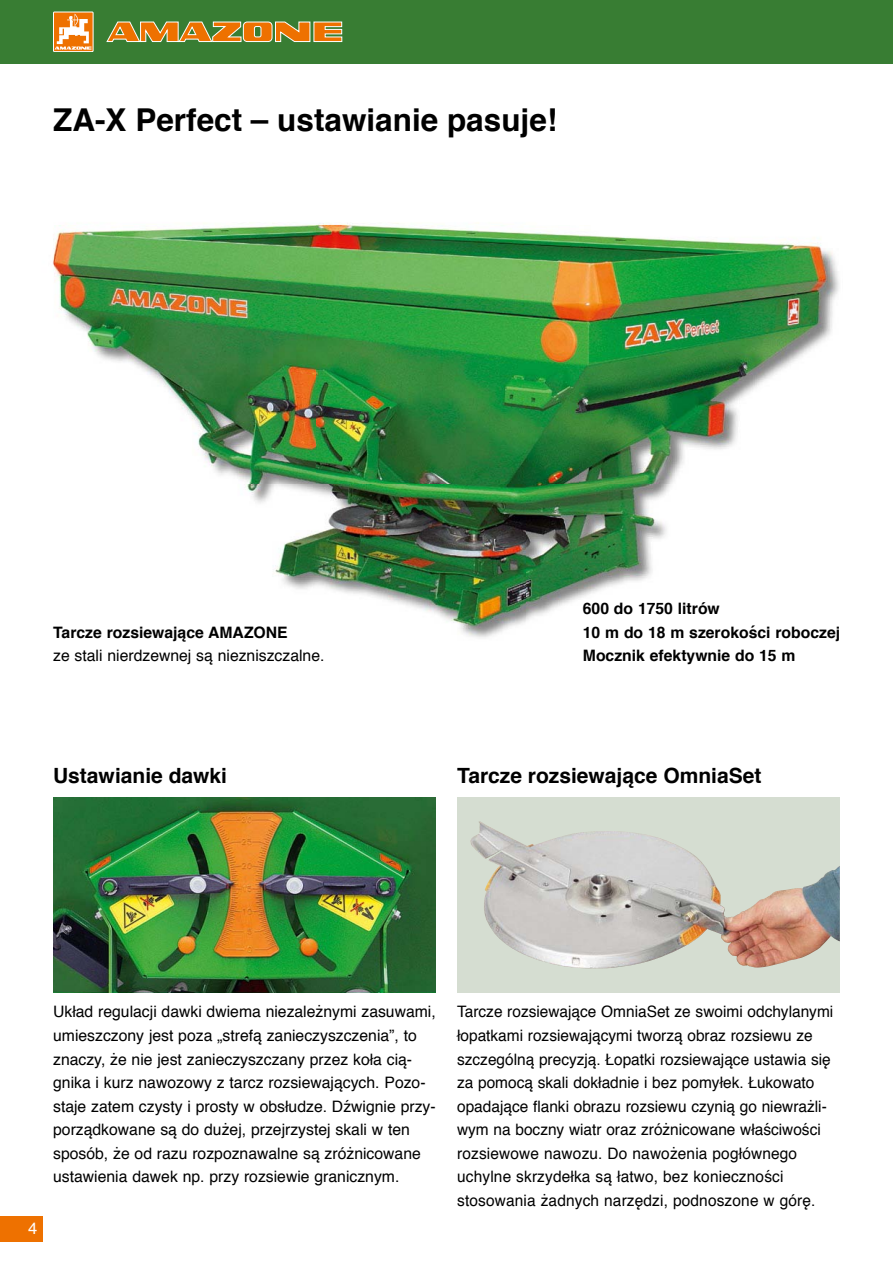
<style>
.page{position:relative;width:893px;height:1263px;background:#fff}
.page>*{position:absolute;margin:0;border:0;box-sizing:border-box;transform-origin:0 0}
.t1{font:700 31.5px "Helvetica CE";color:#000}
.t2{font:700 21px "Helvetica CE";color:#000}
.t3{font:16.5px "Helvetica";color:#fff}
.t4{font:15.75px/23.5px "Helvetica CE";color:#000}
.t5{font:700 15.75px/23.5px "Helvetica CE";color:#000}
</style>
<div class="page">
<div style="left:0;top:0;width:893px;height:64px;background:#387d33"></div>
<div style="left:53px;top:12px;width:40px;height:40px;border:1px solid #fff"></div>
<svg style="left:55px;top:14px;width:37px;height:36px"></svg>
<svg style="left:106px;top:21px;width:236px;height:21px"></svg>
<img style="left:54px;top:225px;width:785px;height:413px">
<div style="left:457px;top:797px;width:383px;height:196px;background:#d5ddd1"></div>
<img style="left:470px;top:821px;width:370px;height:148px">
<img style="left:53px;top:797px;width:383px;height:196px">
<div style="left:0;top:1216px;width:43px;height:26px;background:#ee7100"></div>
<h1 class="t1" style="left:53px;top:98px;width:506px">ZA-X Perfect – ustawianie pasuje!</h1>
<p class="t5" style="left:53px;top:621px;width:236px">Tarcze rozsiewające AMAZONE</p>
<p class="t4" style="left:53px;top:645px;width:273px">ze stali nierdzewnej są niezniszczalne.</p>
<h2 class="t2" style="left:53px;top:762px;width:175px">Ustawianie dawki</h2>
<p class="t5" style="left:583px;top:598px;width:259px">600 do 1750 litrów<br>10 m do 18 m szerokości roboczej<br>Mocznik efektywnie do 15 m</p>
<h2 class="t2" style="left:457px;top:762px;width:306px">Tarcze rozsiewające OmniaSet</h2>
<p class="t3" style="left:28px;top:1215px;width:11px">4</p>
<p class="t4" style="left:53px;top:1001px;width:384px">Układ regulacji dawki dwiema niezależnymi zasuwami, umieszczony jest poza „strefą zanieczyszczenia”, to znaczy, że nie jest zanieczyszczany przez koła cią&shy;gnika i kurz nawozowy z tarcz rozsiewających. Pozo&shy;staje zatem czysty i prosty w obsłudze. Dźwignie przy&shy;porządkowane są do dużej, przejrzystej skali w ten sposób, że od razu rozpoznawalne są zróżnicowane ustawienia dawek np. przy rozsiewie granicznym.</p>
<p class="t4" style="left:457px;top:1001px;width:378px">Tarcze rozsiewające OmniaSet ze swoimi odchylanymi łopatkami rozsiewającymi tworzą obraz rozsiewu ze szczególną precyzją. Łopatki rozsiewające ustawia się za pomocą skali dokładnie i bez pomyłek. Łukowato opadające flanki obrazu rozsiewu czynią go niewrażli&shy;wym na boczny wiatr oraz zróżnicowane właściwości rozsiewowe nawozu. Do nawożenia pogłównego uchylne skrzydełka są łatwo, bez konieczności stosowania żadnych narzędzi, podnoszone w górę.</p>
</div>
